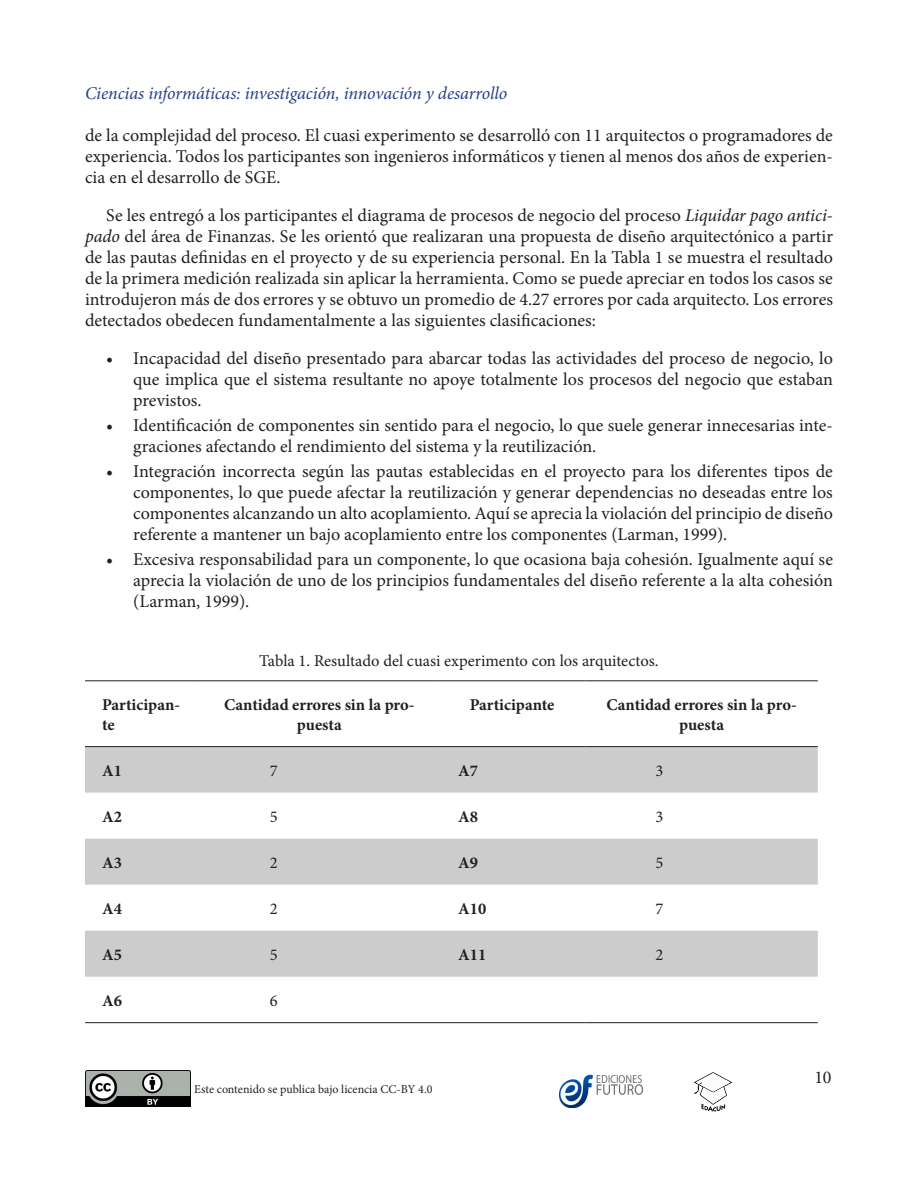
<style>
.page{position:relative;width:918px;height:1188px;background:#fff}
.page>*{position:absolute;margin:0;border:0;box-sizing:border-box;transform-origin:0 0}
.cuerpo{font:18px/21px "Minion Pro";color:#231f20;text-align:justify}
.t1{font:italic 18px "Minion Pro";letter-spacing:-.005em;color:#253f8e}
.t2{font:700 16.5px/19.8px "Minion Pro";color:#231f20;text-align:center}
.titulo_tabla{font:16.5px "Minion Pro";color:#231f20}
.t3{font:12px "Minion Pro";color:#231f20}
.s1{font-style:italic}
</style>
<div class="page">
<img style="left:85px;top:1070px;width:105px;height:37px">
<img style="left:560px;top:1074px;width:84px;height:33px">
<svg style="left:694px;top:1072px;width:39px;height:40px"></svg>
<svg style="left:85px;top:747px;width:733px;height:230px;fill:#ccc"></svg>
<hr style="left:85px;top:680px;width:115px;height:1px;background:#231f20">
<hr style="left:200px;top:680px;width:239px;height:1px;background:#231f20">
<hr style="left:439px;top:680px;width:146px;height:1px;background:#231f20">
<hr style="left:585px;top:680px;width:233px;height:1px;background:#231f20">
<hr style="left:85px;top:1022px;width:115px;height:1px;background:#231f20">
<hr style="left:200px;top:1022px;width:239px;height:1px;background:#231f20">
<hr style="left:439px;top:1022px;width:146px;height:1px;background:#231f20">
<hr style="left:585px;top:1022px;width:233px;height:1px;background:#231f20">
<hr style="left:85px;top:746px;width:115px;height:1px;background:#231f20">
<hr style="left:200px;top:746px;width:239px;height:1px;background:#231f20">
<hr style="left:439px;top:746px;width:146px;height:1px;background:#231f20">
<hr style="left:585px;top:746px;width:233px;height:1px;background:#231f20">
<p class="t1" style="left:85px;top:81px;width:424px">Ciencias informáticas: investigación, innovación y desarrollo</p>
<p class="cuerpo" style="left:85px;top:124px;width:749px">de la complejidad del proceso. El cuasi experimento se desarrolló con 11 arquitectos o programadores de experiencia. Todos los participantes son ingenieros informáticos y tienen al menos dos años de experien&shy;cia en el desarrollo de SGE.</p>
<p class="cuerpo" style="left:85px;top:204px;width:750px;text-indent:21px">Se les entregó a los participantes el diagrama de procesos de negocio del proceso <span class="s1">Liquidar pago antici&shy;pado</span> del área de Finanzas. Se les orientó que realizaran una propuesta de diseño arquitectónico a partir de las pautas definidas en el proyecto y de su experiencia personal. En la Tabla 1 se muestra el resultado de la primera medición realizada sin aplicar la herramienta. Como se puede apreciar en todos los casos se introdujeron más de dos errores y se obtuvo un promedio de 4.27 errores por cada arquitecto. Los errores detectados obedecen fundamentalmente a las siguientes clasificaciones:</p>
<p class="cuerpo" style="left:133px;top:347px;width:701px;text-indent:-27px">• Incapacidad del diseño presentado para abarcar todas las actividades del proceso de negocio, lo que implica que el sistema resultante no apoye totalmente los procesos del negocio que estaban previstos.</p>
<p class="cuerpo" style="left:133px;top:415px;width:701px;text-indent:-27px">• Identificación de componentes sin sentido para el negocio, lo que suele generar innecesarias inte&shy;graciones afectando el rendimiento del sistema y la reutilización.</p>
<p class="cuerpo" style="left:133px;top:461px;width:701px;text-indent:-27px">• Integración incorrecta según las pautas establecidas en el proyecto para los diferentes tipos de componentes, lo que puede afectar la reutilización y generar dependencias no deseadas entre los componentes alcanzando un alto acoplamiento. Aquí se aprecia la violación del principio de diseño referente a mantener un bajo acoplamiento entre los componentes (Larman, 1999).</p>
<p class="cuerpo" style="left:133px;top:549px;width:701px;text-indent:-27px">• Excesiva responsabilidad para un componente, lo que ocasiona baja cohesión. Igualmente aquí se aprecia la violación de uno de los principios fundamentales del diseño referente a la alta cohesión (Larman, 1999).</p>
<p class="titulo_tabla" style="left:259px;top:650px;width:401px">Tabla 1. Resultado del cuasi experimento con los arquitectos.</p>
<p class="t2" style="left:102px;top:694px;width:79px;text-align:left">Participan&shy;te</p>
<p class="t2" style="left:224px;top:694px;width:192px">Cantidad errores sin la pro&shy;puesta</p>
<p class="t2" style="left:470px;top:694px;width:86px">Participante</p>
<p class="t2" style="left:607px;top:694px;width:192px">Cantidad errores sin la pro&shy;puesta</p>
<p class="t2" style="left:102px;top:760px;width:21px">A1</p>
<p class="titulo_tabla" style="left:270px;top:759px;width:9px">7</p>
<p class="t2" style="left:458px;top:760px;width:21px">A7</p>
<p class="titulo_tabla" style="left:656px;top:759px;width:9px">3</p>
<p class="t2" style="left:102px;top:806px;width:21px">A2</p>
<p class="titulo_tabla" style="left:270px;top:805px;width:9px">5</p>
<p class="t2" style="left:458px;top:806px;width:21px">A8</p>
<p class="titulo_tabla" style="left:656px;top:805px;width:9px">3</p>
<p class="t2" style="left:102px;top:852px;width:21px">A3</p>
<p class="titulo_tabla" style="left:270px;top:851px;width:9px">2</p>
<p class="t2" style="left:458px;top:852px;width:21px">A9</p>
<p class="titulo_tabla" style="left:656px;top:851px;width:9px">5</p>
<p class="t2" style="left:102px;top:898px;width:21px">A4</p>
<p class="titulo_tabla" style="left:270px;top:897px;width:9px">2</p>
<p class="t2" style="left:458px;top:898px;width:30px">A10</p>
<p class="titulo_tabla" style="left:656px;top:897px;width:9px">7</p>
<p class="t2" style="left:102px;top:944px;width:21px">A5</p>
<p class="titulo_tabla" style="left:270px;top:943px;width:9px">5</p>
<p class="t2" style="left:458px;top:944px;width:30px">A11</p>
<p class="titulo_tabla" style="left:656px;top:943px;width:9px">2</p>
<p class="t2" style="left:102px;top:990px;width:21px">A6</p>
<p class="titulo_tabla" style="left:270px;top:989px;width:9px">6</p>
<p class="t3" style="left:194px;top:1081px;width:240px">Este contenido se publica bajo licencia CC-BY 4.0</p>
<p class="cuerpo" style="left:814px;top:1067px;width:19px">10</p>
</div>
